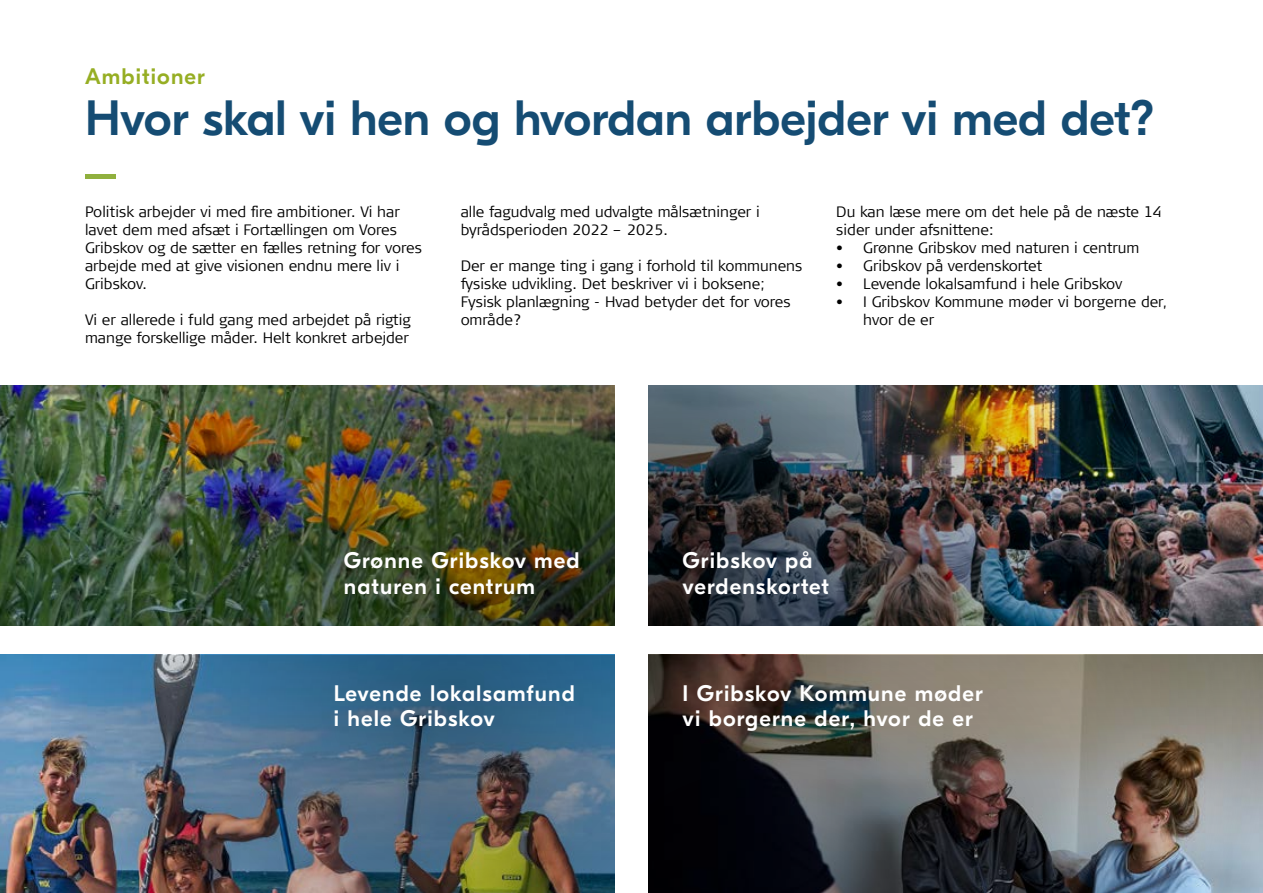
<style>
.page{position:relative;width:1263px;height:893px;background:#fff}
.page>*{position:absolute;margin:0;border:0;box-sizing:border-box;transform-origin:0 0}
.H2_-_kapiteloverskri{font:500 49.5px "GT Eesti Display";color:#154c73}
.H3_-_Brød_overskrift{font:500 22.5px/25.5px "GT Eesti Display";letter-spacing:.05em;color:#fff}
.H2_-_Kapiteloverskri{font:500 22.5px "GT Eesti Display";letter-spacing:.05em;color:#96ae23}
.P_-_Brødtekst{font:300 15px/18px "Signa Column";color:#000}
</style>
<div class="page">
<img style="left:0;top:385px;width:614px;height:241px">
<img style="left:648px;top:385px;width:615px;height:241px">
<img style="left:648px;top:655px;width:615px;height:238px">
<img style="left:0;top:655px;width:614px;height:238px">
<div style="left:85px;top:174px;width:31px;height:5px;background:#90b03e"></div>
<p class="H2_-_Kapiteloverskri" style="left:85px;top:65px;width:121px">Ambitioner</p>
<p class="H2_-_kapiteloverskri" style="left:85px;top:92px;width:1071px">Hvor skal vi hen og hvordan arbejder vi med det?</p>
<p class="P_-_Brødtekst" style="left:85px;top:203px;width:338px">Politisk arbejder vi med fire ambitioner. Vi har lavet dem med afsæt i Fortællingen om Vores Gribskov og de sætter en fælles retning for vores arbejde med at give visionen endnu mere liv i Gribskov.</p>
<p class="P_-_Brødtekst" style="left:85px;top:311px;width:327px">Vi er allerede i fuld gang med arbejdet på rigtig mange forskellige måder. Helt konkret arbejder</p>
<p class="P_-_Brødtekst" style="left:461px;top:203px;width:301px">alle fagudvalg med udvalgte målsætninger i byrådsperioden 2022 – 2025.</p>
<p class="P_-_Brødtekst" style="left:461px;top:257px;width:343px">Der er mange ting i gang i forhold til kommunens fysiske udvikling. Det beskriver vi i boksene; Fysisk planlægning - Hvad betyder det for vores område?</p>
<p class="P_-_Brødtekst" style="left:836px;top:203px;width:327px">Du kan læse mere om det hele på de næste 14 sider under afsnittene:</p>
<p class="P_-_Brødtekst" style="left:836px;top:239px;width:305px">• Grønne Gribskov med naturen i centrum</p>
<p class="P_-_Brødtekst" style="left:836px;top:257px;width:208px">• Gribskov på verdenskortet</p>
<p class="P_-_Brødtekst" style="left:836px;top:275px;width:288px">• Levende lokalsamfund i hele Gribskov</p>
<p class="P_-_Brødtekst" style="left:863px;top:293px;width:305px;text-indent:-27px">• I Gribskov Kommune møder vi borgerne der, hvor de er</p>
<p class="H3_-_Brød_overskrift" style="left:344px;top:549px;width:237px">Grønne Gribskov med naturen i centrum</p>
<p class="H3_-_Brød_overskrift" style="left:682px;top:549px;width:148px">Gribskov på verdenskortet</p>
<p class="H3_-_Brød_overskrift" style="left:334px;top:681px;width:243px">Levende lokalsamfund i hele Gribskov</p>
<p class="H3_-_Brød_overskrift" style="left:682px;top:681px;width:302px">I Gribskov Kommune møder vi borgerne der, hvor de er</p>
</div>
